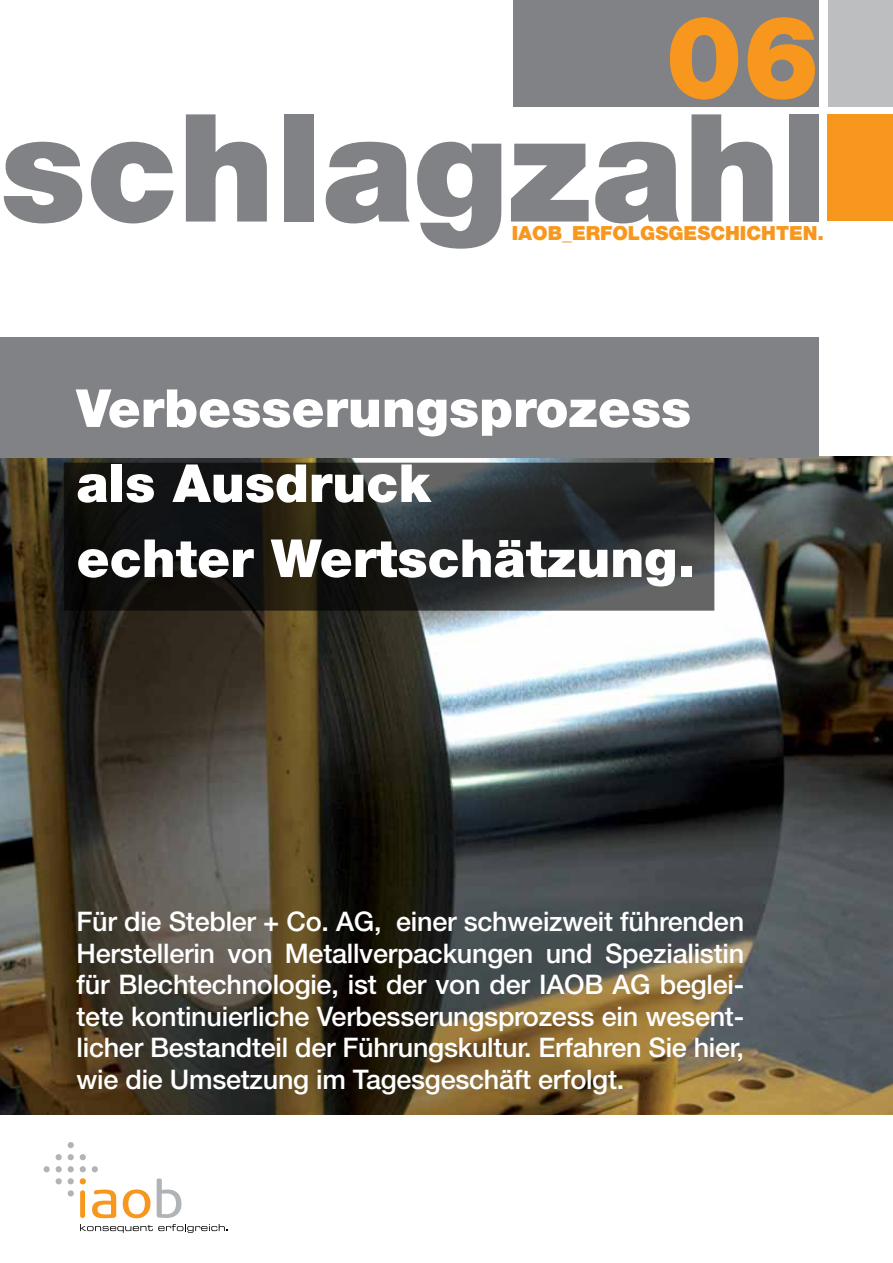
<style>
.page{position:relative;width:893px;height:1263px;background:#fff}
.page>*{position:absolute;margin:0;border:0;box-sizing:border-box;transform-origin:0 0}
.t1{font:900 150px "Helvetica Neue";color:#808285}
.t2{font:900 115.5px "Helvetica Neue";color:#f8971d}
.t3{font:900 52.5px/75px "Helvetica Neue";color:#fff}
.t4{font:500 27px/31.5px "Helvetica Neue";letter-spacing:-.01em;color:#fff;text-align:justify}
.t5{font:900 19.5px "Helvetica Neue";color:#f8971d}
</style>
<div class="page">
<div style="left:828px;top:115px;width:65px;height:106px;background:#f8971d"></div>
<div style="left:513px;top:0;width:305px;height:106px;background:#808285"></div>
<img style="left:0;top:456px;width:893px;height:658px">
<div style="left:0;top:337px;width:818px;height:121px;background:#808285"></div>
<div style="left:828px;top:0;width:65px;height:106px;background:#bcbec0"></div>
<svg style="left:123px;top:1189px;width:27px;height:29px"></svg>
<svg style="left:157px;top:1178px;width:25px;height:40px"></svg>
<svg style="left:67px;top:1142px;width:7px;height:6px"></svg>
<svg style="left:55px;top:1154px;width:31px;height:6px"></svg>
<svg style="left:43px;top:1166px;width:73px;height:52px"></svg>
<svg style="left:80px;top:1224px;width:147px;height:9px"></svg>
<svg style="left:66px;top:465px;width:646px;height:144px;background:#242523"></svg>
<div style="left:64px;top:463px;width:650px;height:148px;border:1px solid #000"></div>
<h2 class="t2" style="left:665px;top:-11px;width:156px">06</h2>
<h1 class="t1" style="left:0;top:79px;width:829px">schlagzahl</h1>
<p class="t5" style="left:512px;top:222px;width:314px">IAOB_ERFOLGSGESCHICHTEN.</p>
<h3 class="t3" style="left:77px;top:370px;width:620px">Verbesserungsprozess als Ausdruck<br>echter Wertschätzung.</h3>
<p class="t4" style="left:77px;top:905px;width:669px">Für die Stebler + Co. AG, einer schweizweit führenden Herstellerin von Metallverpackungen und Spezialistin für Blechtechnologie, ist der von der IAOB AG beglei&shy;tete kontinuierliche Verbesserungsprozess ein wesent&shy;licher Bestandteil der Führungskultur. Erfahren Sie hier, wie die Umsetzung im Tagesgeschäft erfolgt.</p>
</div>
